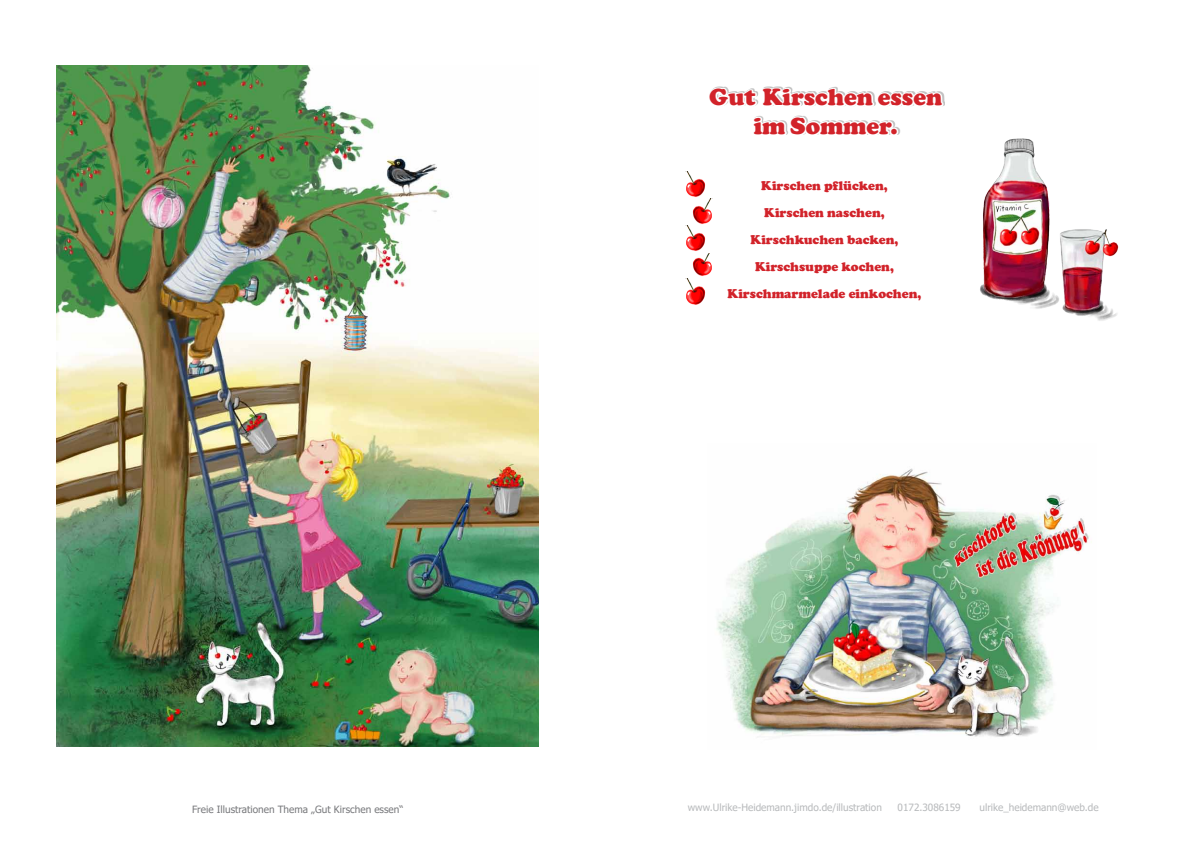
<style>
.page{position:relative;width:1191px;height:842px;background:#fff}
.page>*{position:absolute;margin:0;border:0;box-sizing:border-box;transform-origin:0 0}
.t1{font:900 24px/28.8px "Cooper";color:#d2232a;text-align:center}
.t2{font:900 13px/27px "Cooper";color:#d2232a;text-align:center}
.t3{font:10px "Tahoma";color:#b8babc}
.t4{font:10px "Tahoma";color:#797a7d}
</style>
<div class="page">
<img style="left:57px;top:65px;width:482px;height:682px">
<svg style="left:708px;top:86px;width:237px;height:168px"></svg>
<img style="left:980px;top:138px;width:139px;height:183px">
<img style="left:686px;top:279px;width:19px;height:26px">
<img style="left:693px;top:254px;width:19px;height:22px">
<img style="left:686px;top:225px;width:19px;height:26px">
<img style="left:693px;top:198px;width:19px;height:28px">
<img style="left:686px;top:171px;width:19px;height:28px">
<img style="left:717px;top:468px;width:375px;height:269px">
<h1 class="t1" style="left:709px;top:83px;width:235px">Gut Kirschen essen im Sommer.</h1>
<p class="t2" style="left:727px;top:172px;width:195px">Kirschen pflücken,<br>Kirschen naschen,<br>Kirschkuchen backen,<br>Kirschsuppe kochen,<br>Kirschmarmelade einkochen,</p>
<p class="t4" style="left:192px;top:803px;width:213px">Freie Illustrationen Thema „Gut Kirschen essen“</p>
<p class="t3" style="left:688px;top:801px;width:196px">www.Ulrike-Heidemann.jimdo.de/illustration</p>
<p class="t3" style="left:897px;top:801px;width:65px">0172.3086159</p>
<p class="t3" style="left:979px;top:801px;width:121px">ulrike_heidemann@web.de</p>
</div>
